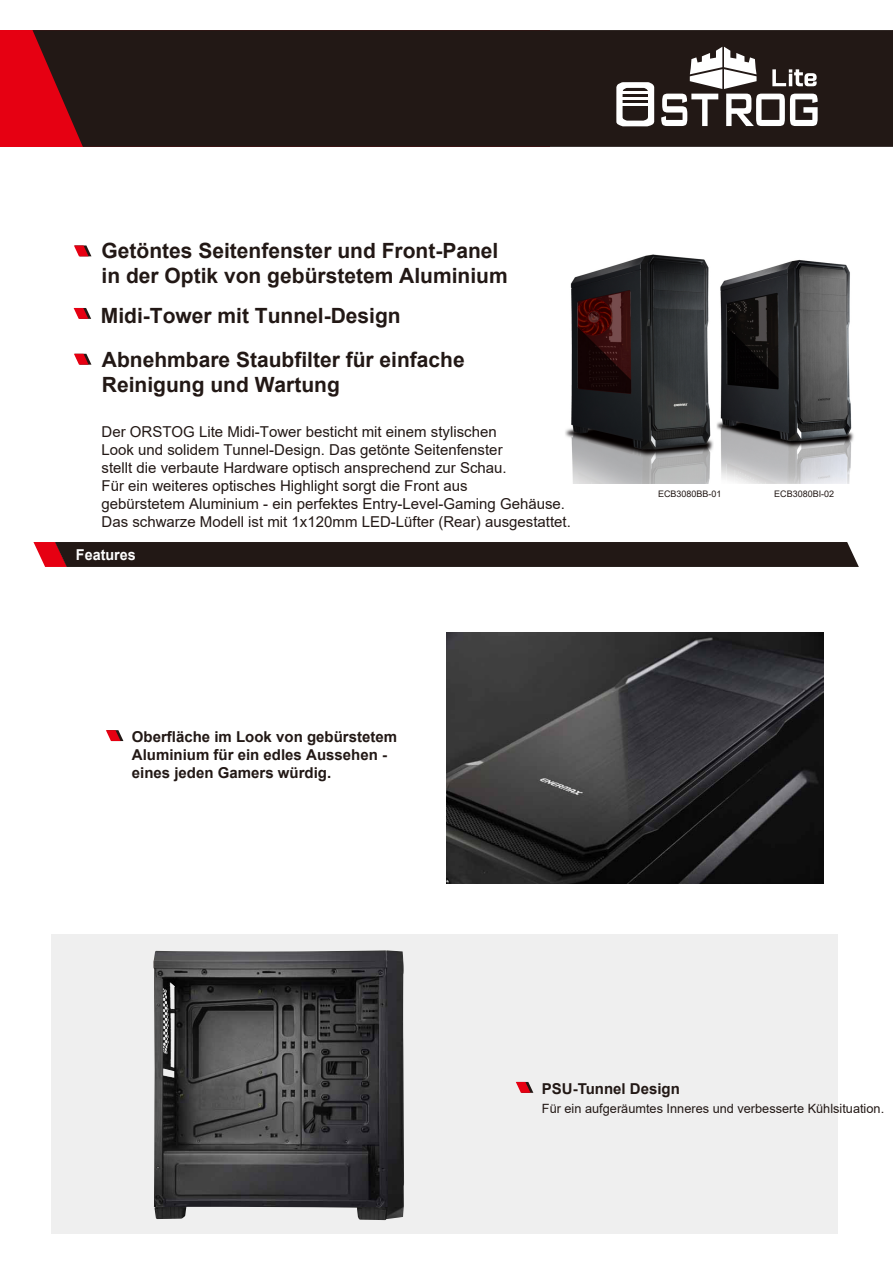
<style>
.page{position:relative;width:893px;height:1263px;background:#fff}
.page>*{position:absolute;margin:0;border:0;box-sizing:border-box;transform-origin:0 0}
.t1{font:700 21px/25.2px "Arial";color:#221815}
.t2{font:15px/18px "Arial";color:#221815}
.t3{font:700 15px/18px "Arial";color:#221815}
.t4{font:700 15px "Arial";color:#fff;scale:.96 1}
.t5{font:12.75px "Arial";color:#221815}
.t6{font:9px "Arial";color:#221815}
</style>
<div class="page">
<div style="left:0;top:30px;width:550px;height:117px;background:#e60012"></div>
<div style="left:33px;top:30px;width:860px;height:117px;background:#221815"></div>
<div style="left:51px;top:934px;width:787px;height:299px;background:#efefef"></div>
<div style="left:33px;top:542px;width:826px;height:25px;background:#221815"></div>
<svg style="left:516px;top:1082px;width:17px;height:11px"></svg>
<svg style="left:74px;top:245px;width:17px;height:11px"></svg>
<svg style="left:74px;top:308px;width:17px;height:11px"></svg>
<svg style="left:74px;top:354px;width:17px;height:11px"></svg>
<svg style="left:661px;top:47px;width:157px;height:79px"></svg>
<svg style="left:616px;top:82px;width:38px;height:44px"></svg>
<hr style="left:621px;top:91px;width:28px;height:2px;background:#fff">
<hr style="left:621px;top:97px;width:28px;height:2px;background:#fff">
<hr style="left:621px;top:103px;width:28px;height:2px;background:#fff">
<svg style="left:106px;top:730px;width:17px;height:11px"></svg>
<img style="left:153px;top:950px;width:251px;height:270px">
<img style="left:447px;top:632px;width:377px;height:252px">
<img style="left:565px;top:254px;width:289px;height:229px">
<h1 class="t1" style="left:102px;top:238px;width:408px">Getöntes Seitenfenster und Front-Panel in der Optik von gebürstetem Aluminium</h1>
<h1 class="t1" style="left:101px;top:303px;width:301px">Midi-Tower mit Tunnel-Design</h1>
<h1 class="t1" style="left:102px;top:347px;width:364px">Abnehmbare Staubfilter für einfache<br>Reinigung und Wartung</h1>
<p class="t2" style="left:102px;top:422px;width:471px">Der ORSTOG Lite Midi-Tower besticht mit einem stylischen<br>Look und solidem Tunnel-Design. Das getönte Seitenfenster<br>stellt die verbaute Hardware optisch ansprechend zur Schau.<br>Für ein weiteres optisches Highlight sorgt die Front aus<br>gebürstetem Aluminium - ein perfektes Entry-Level-Gaming Gehäuse.<br>Das schwarze Modell ist mit 1x120mm LED-Lüfter (Rear) ausgestattet.</p>
<p class="t4" style="left:76px;top:544px;width:64px">Features</p>
<p class="t3" style="left:132px;top:728px;width:267px">Oberfläche im Look von gebürstetem<br>Aluminium für ein edles Aussehen - eines jeden Gamers würdig.</p>
<p class="t6" style="left:658px;top:487px;width:65px">ECB3080BB-01</p>
<p class="t6" style="left:774px;top:487px;width:62px">ECB3080BI-02</p>
<p class="t3" style="left:542px;top:1079px;width:140px">PSU-Tunnel Design</p>
<p class="t5" style="left:542px;top:1099px;width:344px">Für ein aufgeräumtes Inneres und verbesserte Kühlsituation.</p>
</div>
